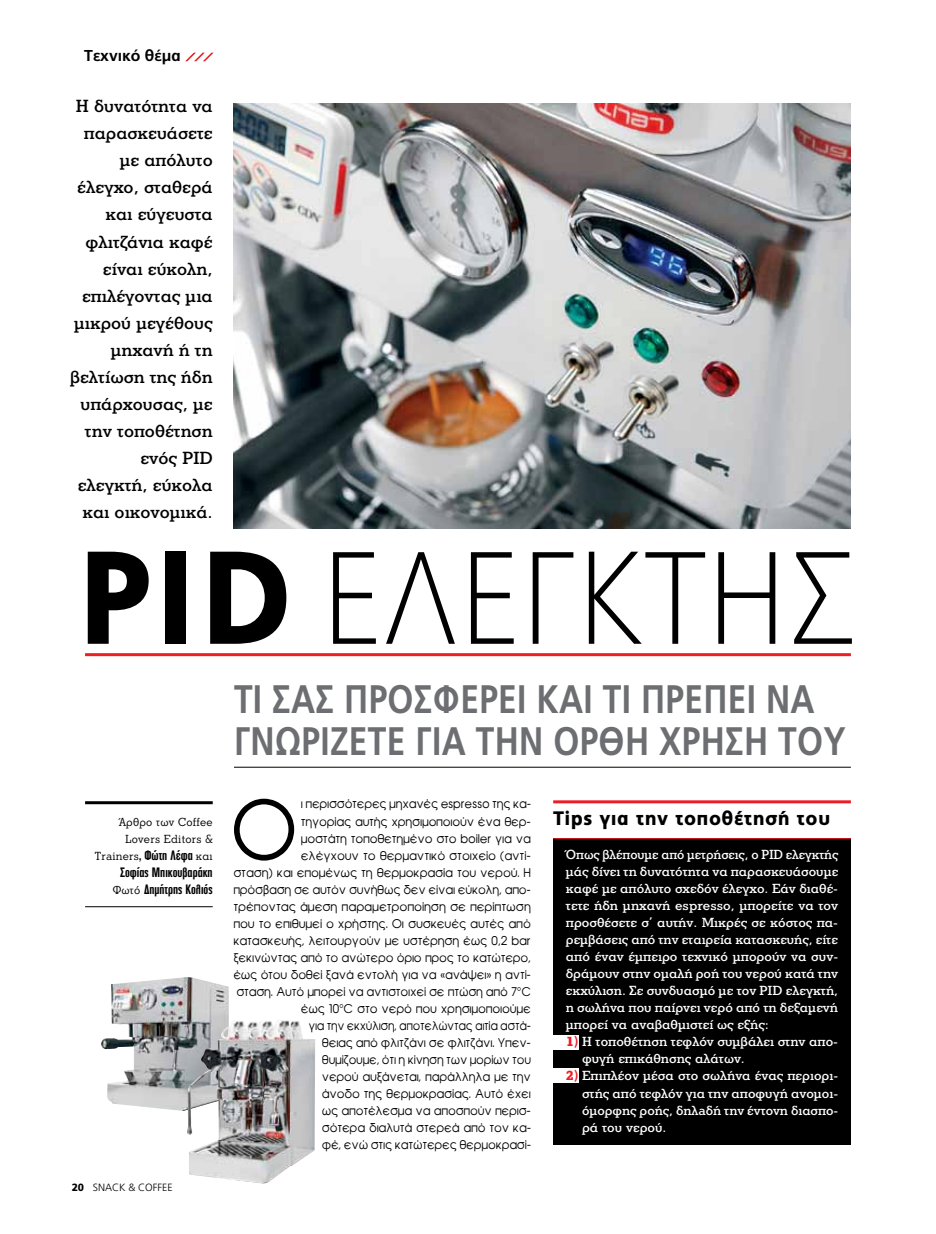
<style>
.page{position:relative;width:936px;height:1234px;background:#fff}
.page>*{position:absolute;margin:0;border:0;box-sizing:border-box;transform-origin:0 0}
.t1{font:100 131.85px "PF Catalog";letter-spacing:.04em;color:#000;scale:.93 1}
.t2{font:81px "Mg Avant G";color:#000;scale:.95 1}
.t3{font:700 39.75px/42px "PF Catalog";letter-spacing:.01em;color:#6d6e71;scale:.84 1}
.t4{font:900 19.5px "PF Catalog";letter-spacing:.025em;color:#000;scale:.95 1}
.t5{font:500 18px/27px "PF Litho Text";color:#000;text-align:right}
.t6{font:700 15.75px "PF Catalog";color:#000}
.t7{font:500 13.5px/17px "PF Litho Text";color:#fff;text-align:justify;scale:.96 1}
.t8{font:500 13.5px/17px "PF Litho Text";color:#fff}
.t9{font:700 13.5px/17px "PF Akzidenz Cond";color:#000;text-align:center;scale:.9 1}
.t10{font:12px/17px "Mg Avant G";letter-spacing:.025em;color:#000;text-align:right;scale:.95 1}
.t11{font:12px/17px "PF Litho Text";letter-spacing:.025em;color:#000;text-align:right;scale:.95 1}
.t12{font:300 10.5px "PF Catalog";color:#000}
.s1{font-weight:900}
.s2{font-family:"PF Akzidenz Cond";font-weight:700;font-size:13.5px}
.s3{font-family:"PF Litho Text";font-weight:400;font-size:12px}
.s4{font-weight:900;color:#ed1d24}
</style>
<div class="page">
<svg style="left:185px;top:53px;width:29px;height:8px"></svg>
<img style="left:234px;top:104px;width:616px;height:424px">
<hr style="left:85px;top:801px;width:128px;height:3px;background:#000">
<hr style="left:85px;top:906px;width:128px;height:1px;background:#000">
<hr style="left:85px;top:653px;width:765px;height:3px;background:#ed1d24">
<hr style="left:234px;top:766px;width:616px;height:1px;background:#000">
<div style="left:553px;top:838px;width:297px;height:306px;background:#000"></div>
<hr style="left:553px;top:800px;width:297px;height:3px;background:#ed1d24">
<hr style="left:553px;top:838px;width:297px;height:1px;background:#ed1d24">
<div style="left:553px;top:1034px;width:26px;height:15px;background:#fff"></div>
<div style="left:553px;top:1068px;width:26px;height:14px;background:#fff"></div>
<img style="left:101px;top:977px;width:128px;height:133px">
<img style="left:187px;top:1018px;width:128px;height:165px">
<h3 class="t6" style="left:84px;top:46px;width:98px">Τεχνικό θέμα</h3>
<h3 class="t5" style="left:70px;top:92px;width:144px">Η δυνατότητα να παρασκευάσετε με απόλυτο έλεγχο, σταθερά και εύγευστα φλιτζάνια καφέ είναι εύκολη, επιλέγοντας μια μικρού μεγέθους μηχανή ή τη βελτίωση της ήδη υπάρχουσας, με την τοποθέτηση ενός PID ελεγκτή, εύκολα και οικονομικά.</h3>
<h1 class="t1" style="left:79px;top:531px;width:837px"><span class="s1">pid</span> ΕΛΕΓΚΤΗΣ</h1>
<p class="t11" style="left:95px;top:812px;width:126px">Άρθρο των Coffee<br>Lovers Editors &amp;<br>Trainers<span class="s2">, Φώτη Λέφα</span> και</p>
<p class="t9" style="left:113px;top:863px;width:113px">Σοφίας Μπικουβαράκη<br><span class="s3">Φωτό</span> ∆ημήτρης Κολιός</p>
<p class="t12" style="left:72px;top:1180px;width:102px"><span class="s1">20</span> SNACK &amp; COFFEE</p>
<h3 class="t3" style="left:234px;top:677px;width:729px">Τι σας προσφέρει και τι πρέπει να γνωρίζετε για την ορθή χρήση του</h3>
<h2 class="t2" style="left:234px;top:783px;width:70px">Ο</h2>
<p class="t10" style="left:234px;top:795px;width:314px">ι περισσότερες μηχανές espresso της κα-<br>τηγορίας αυτής χρησιμοποιούν ένα θερ-<br>μοστάτη τοποθετημένο στο boiler για να<br>ελέγχουν το θερμαντικό στοιχείο (αντί-<br>σταση) και επομένως τη θερμοκρασία του νερού. Η πρόσβαση σε αυτόν συνήθως δεν είναι εύκολη, απο&shy;τρέποντας άμεση παραμετροποίηση σε περίπτωση που το επιθυμεί ο χρήστης. Οι συσκευές αυτές από κατασκευής, λειτουργούν με υστέρηση έως 0,2 bar ξεκινώντας από το ανώτερο όριο προς το κατώτερο, έως ότου δοθεί ξανά εντολή για να «ανάψει» η αντί&shy;σταση. Αυτό μπορεί να αντιστοιχεί σε πτώση από 7°C έως 10°C στο νερό που χρησιμοποιούμε<br>για την εκχύλιση, αποτελώντας αιτία αστά-<br>θειας από φλιτζάνι σε φλιτζάνι. Υπεν-<br>θυμίζουμε, ότι η κίνηση των μορίων του<br>νερού αυξάνεται, παράλληλα με την<br>άνοδο της θερμοκρασίας. Αυτό έχει<br>ως αποτέλεσμα να αποσπούν περισ-<br>σότερα διαλυτά στερεά από τον κα-<br>φέ, ενώ στις κατώτερες θερμοκρασί-</p>
<h3 class="t4" style="left:553px;top:807px;width:293px">Tips για την τοποθέτησή του</h3>
<p class="t7" style="left:566px;top:845px;width:285px">Όπως βλέπουμε από μετρήσεις, ο PID ελεγκτής μάς δίνει τη δυνατότητα να παρασκευάσουμε καφέ με απόλυτο σχεδόν έλεγχο. Εάν διαθέ&shy;τετε ήδη μηχανή espresso, μπορείτε να τον προσθέσετε σ’ αυτήν. Μικρές σε κόστος πα&shy;ρεμβάσεις από την εταιρεία κατασκευής, είτε από έναν έμπειρο τεχνικό μπορούν να συν&shy;δράμουν στην ομαλή ροή του νερού κατά την εκχύλιση. Σε συνδυασμό με τον PID ελεγκτή, η σωλήνα που παίρνει νερό από τη δεξαμενή μπορεί να αναβαθμιστεί ως εξής:</p>
<p class="t8" style="left:582px;top:1032px;width:257px;text-indent:-16px"><span class="s4">1)</span> Η τοποθέτηση τεφλόν συμβάλει στην απο&shy;φυγή επικάθησης αλάτων.</p>
<p class="t8" style="left:582px;top:1066px;width:258px;text-align:justify;text-indent:-16px"><span class="s4">2)</span> Επιπλέον μέσα στο σωλήνα ένας περιορι&shy;στής από τεφλόν για την αποφυγή ανομοι&shy;όμορφης ροής, δηλaδή την έντονη διασπο&shy;ρά του νερού.</p>
</div>
